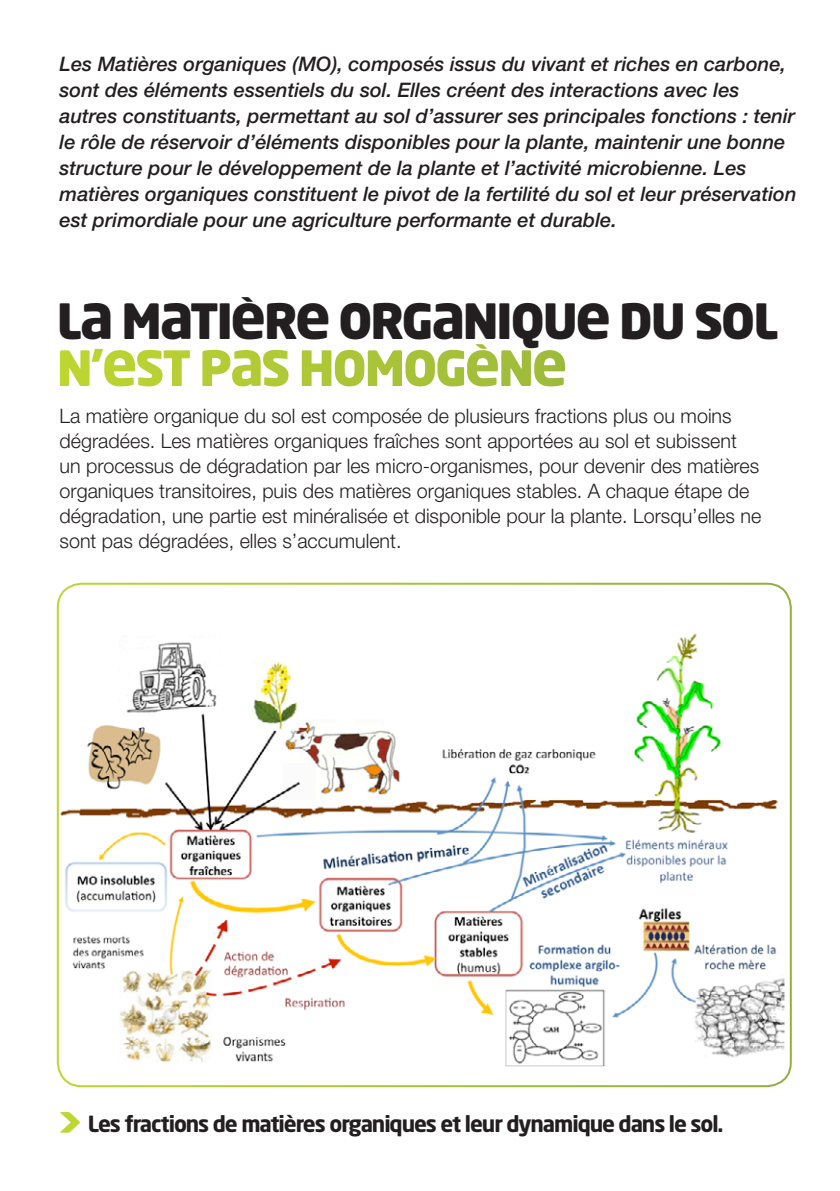
<style>
.page{position:relative;width:840px;height:1191px;background:#fff}
.page>*{position:absolute;margin:0;border:0;box-sizing:border-box;transform-origin:0 0}
.t1{font:900 48px/47.2px "NEO Titre";letter-spacing:-.04em;color:#231f20}
.Style_de_paragraphe{font:700 22px "Neo Sans Std";letter-spacing:-.05em;color:#231f20}
.t2{font:italic 500 20px/26px "Helvetica Neue LT Pro";color:#231f20}
.Style_de_paragraphe-2{font:300 20px/25px "Helvetica Neue LT Pro";color:#231f20}
.s1{color:#fff}
.s2{font-weight:900;font-size:40px;color:#bed630}
</style>
<div class="page">
<img style="left:58px;top:584px;width:726px;height:482px">
<p class="t2" style="left:60px;top:51px;width:738px">Les Matières organiques (MO), composés issus du vivant et riches en carbone, sont des éléments essentiels du sol. Elles créent des interactions avec les autres constituants, permettant au sol d’assurer ses principales fonctions : tenir le rôle de réservoir d’éléments disponibles pour la plante, maintenir une bonne structure pour le développement de la plante et l’activité microbienne. Les matières organiques constituent le pivot de la fertilité du sol et leur préservation est primordiale pour une agriculture performante et durable.</p>
<p class="t1" style="left:57px;top:296px;width:722px">LA MATIÈRE ORGANIQUE DU SOL<br><span class="s1">N’EST PAS HOMOGÈNE</span></p>
<p class="Style_de_paragraphe-2" style="left:60px;top:402px;width:702px">La matière organique du sol est composée de plusieurs fractions plus ou moins dégradées. Les matières organiques fraîches sont apportées au sol et subissent un processus de dégradation par les micro-organismes, pour devenir des matières organiques transitoires, puis des matières organiques stables. A chaque étape de dégradation, une partie est minéralisée et disponible pour la plante. Lorsqu’elles ne sont pas dégradées, elles s’accumulent.</p>
<p class="Style_de_paragraphe" style="left:57px;top:1109px;width:667px"><span class="s2">&gt;</span> Les fractions de matières organiques et leur dynamique dans le sol.</p>
</div>
